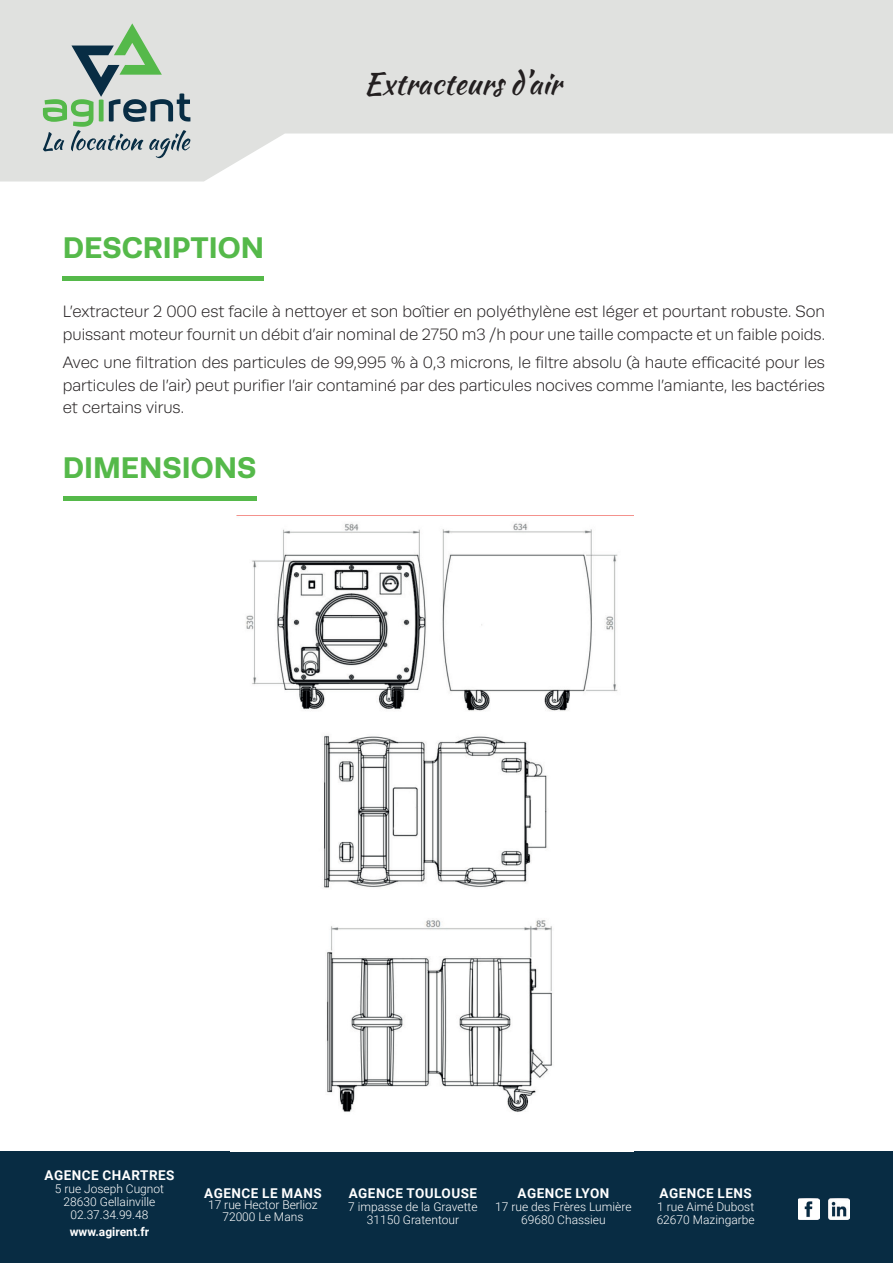
<style>
.page{position:relative;width:893px;height:1263px;background:#fff}
.page>*{position:absolute;margin:0;border:0;box-sizing:border-box;transform-origin:0 0}
.t1{font:700 30px "Runda";color:#55b94a}
.t2{font:30px "Kaushan Script";color:#231f20}
.t3{font:300 16.5px/22.5px "Runda";color:#231f20}
.t4{font:700 13.5px "Roboto";letter-spacing:.035em;color:#fff}
.t5{font:300 12px/13px "Roboto";color:#fff;text-align:center}
.t6{font:700 12px "Roboto";color:#fff}
</style>
<div class="page">
<svg style="left:0;top:0;width:893px;height:182px;fill:#e0e1df"></svg>
<svg style="left:43px;top:23px;width:147px;height:135px;background:#b6c5bc"></svg>
<div style="left:0;top:1151px;width:893px;height:112px;background:#082c43"></div>
<img style="left:798px;top:1198px;width:21px;height:21px">
<img style="left:828px;top:1198px;width:22px;height:21px">
<hr style="left:63px;top:277px;width:201px;height:4px;background:#55b94a">
<hr style="left:63px;top:497px;width:193px;height:4px;background:#55b94a">
<img style="left:236px;top:515px;width:397px;height:597px">
<h1 class="t1" style="left:63px;top:230px;width:203px">DESCRIPTION</h1>
<h1 class="t2" style="left:364px;top:62px;width:199px">Extracteurs d’air</h1>
<p class="t3" style="left:63px;top:301px;width:764px">L’extracteur 2 000 est facile à nettoyer et son boîtier en polyéthylène est léger et pourtant robuste. Son puissant moteur fournit un débit d’air nominal de 2750 m3 /h pour une taille compacte et un faible poids.</p>
<p class="t3" style="left:63px;top:352px;width:764px;text-align:justify">Avec une filtration des particules de 99,995 % à 0,3 microns, le filtre absolu (à haute efficacité pour les particules de l’air) peut purifier l’air contaminé par des particules nocives comme l’amiante, les bactéries et certains virus.</p>
<h1 class="t1" style="left:63px;top:450px;width:195px">DIMENSIONS</h1>
<p class="t4" style="left:44px;top:1165px;width:132px">AGENCE CHARTRES</p>
<p class="t5" style="left:55px;top:1181px;width:111px">5 rue Joseph Cugnot<br>28630 Gellainville<br>02.37.34.99.48</p>
<p class="t6" style="left:70px;top:1223px;width:81px">www.agirent.fr</p>
<p class="t4" style="left:204px;top:1183px;width:119px">AGENCE LE MANS</p>
<p class="t5" style="left:208px;top:1198px;width:111px;line-height:11.6px">17 rue Hector Berlioz<br>72000 Le Mans</p>
<p class="t4" style="left:349px;top:1183px;width:130px">AGENCE TOULOUSE</p>
<p class="t5" style="left:348px;top:1199px;width:131px">7 impasse de la Gravette<br>31150 Gratentour</p>
<p class="t4" style="left:517px;top:1183px;width:93px">AGENCE LYON</p>
<p class="t5" style="left:495px;top:1199px;width:138px">17 rue des Frères Lumière<br>69680 Chassieu</p>
<p class="t4" style="left:660px;top:1183px;width:94px">AGENCE LENS</p>
<p class="t5" style="left:657px;top:1199px;width:100px;text-align:left">1 rue Aimé Dubost<br>62670 Mazingarbe</p>
</div>
